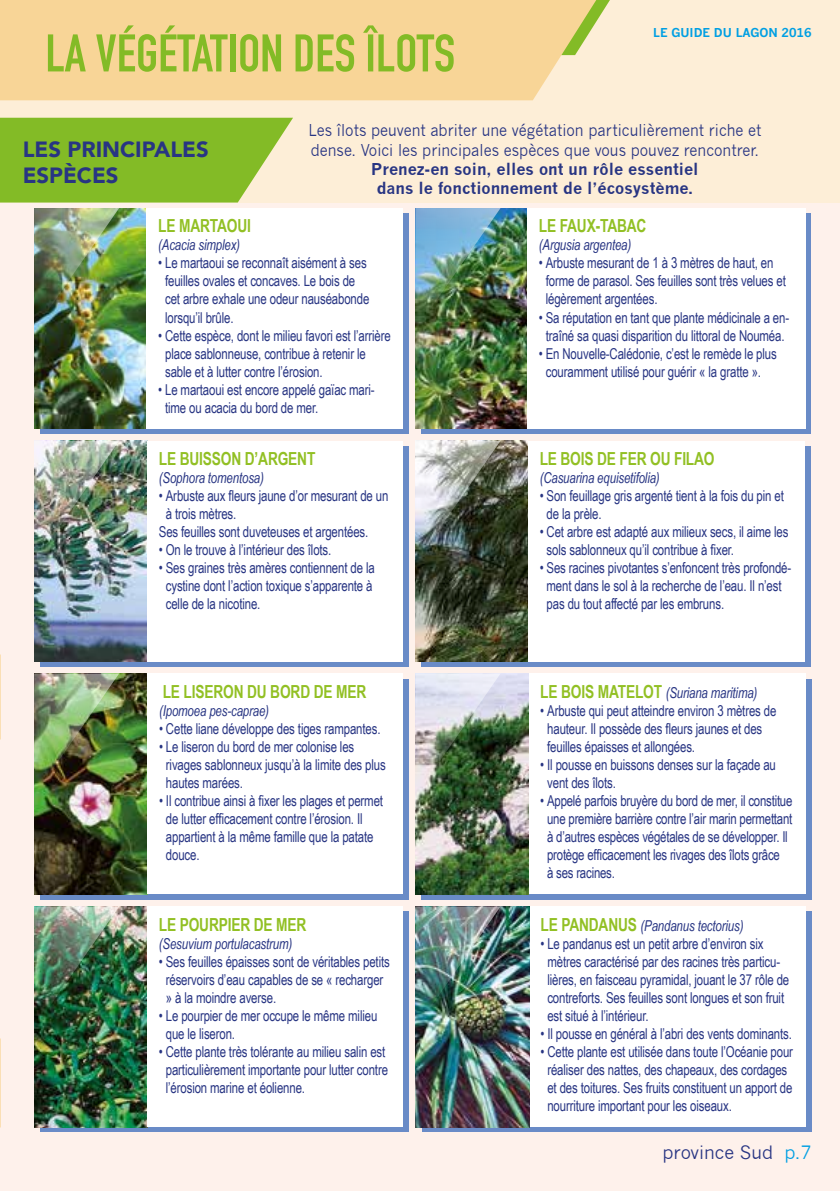
<style>
.page{position:relative;width:840px;height:1191px;background:#fff}
.page>*{position:absolute;margin:0;border:0;box-sizing:border-box;transform-origin:0 0}
.t1{font:700 52px "DIN Condensed";color:#83bb26}
.t2{font:900 22px/26.4px "Avenir";color:#283583}
.t3{font:700 18px "Arial Narrow";letter-spacing:-.01em;color:#92c024;scale:.93 1}
.t4{font:18px "News Gothic";color:#283583}
.t5{font:16px/19.2px "News Gothic";color:#283583;scale:.92 1}
.t6{font:700 16px/19.2px "News Gothic";color:#283583;text-align:center}
.t7{font:15px/18px "Arial Narrow";letter-spacing:-.01em;color:#283583;scale:.93 1}
.t8{font:italic 15px "Arial Narrow";letter-spacing:-.01em;color:#283583;scale:.93 1}
.t9{font:700 12px "News Gothic";color:#009fe3}
.s1{font-weight:700;font-style:normal;font-size:18px;color:#92c024}
.s2{color:#009fe3}
</style>
<div class="page">
<div style="left:0;top:202px;width:839px;height:989px;background:#fef1eb"></div>
<div style="left:0;top:0;width:839px;height:202px;background:#fdeed7"></div>
<div style="left:40px;top:213px;width:368px;height:221px;background:#698bc7"></div>
<div style="left:40px;top:446px;width:368px;height:221px;background:#698bc7"></div>
<div style="left:421px;top:679px;width:390px;height:221px;background:#698bc7"></div>
<div style="left:40px;top:911px;width:368px;height:220px;background:#698bc7"></div>
<div style="left:421px;top:213px;width:389px;height:221px;background:#698bc7"></div>
<svg style="left:421px;top:446px;width:389px;height:221px;background:#7894c1"></svg>
<div style="left:421px;top:911px;width:390px;height:220px;background:#698bc7"></div>
<img style="left:0;top:496px;width:1px;height:243px">
<svg style="left:596px;top:0;width:13px;height:22px"></svg>
<div style="left:60px;top:0;width:536px;height:100px;background:#f8d597"></div>
<div style="left:0;top:0;width:60px;height:100px;background:#f8d597"></div>
<svg style="left:0;top:118px;width:293px;height:84px;background:#8ebf36"></svg>
<img style="left:34px;top:208px;width:113px;height:221px">
<div style="left:147px;top:208px;width:256px;height:221px;background:#fff"></div>
<div style="left:529px;top:906px;width:276px;height:221px;background:#fff"></div>
<img style="left:415px;top:906px;width:114px;height:221px">
<img style="left:34px;top:441px;width:113px;height:220px">
<div style="left:147px;top:441px;width:256px;height:220px;background:#fff"></div>
<img style="left:415px;top:441px;width:112px;height:220px">
<div style="left:528px;top:441px;width:276px;height:220px;background:#fff"></div>
<img style="left:415px;top:673px;width:113px;height:221px">
<div style="left:528px;top:673px;width:277px;height:221px;background:#fff"></div>
<img style="left:34px;top:906px;width:113px;height:221px">
<div style="left:147px;top:906px;width:256px;height:221px;background:#fff"></div>
<img style="left:415px;top:208px;width:112px;height:221px">
<div style="left:527px;top:208px;width:278px;height:221px;background:#fff"></div>
<img style="left:34px;top:208px;width:85px;height:123px">
<img style="left:34px;top:441px;width:85px;height:122px">
<img style="left:415px;top:673px;width:85px;height:123px">
<img style="left:34px;top:906px;width:85px;height:123px">
<img style="left:415px;top:208px;width:85px;height:123px">
<img style="left:415px;top:441px;width:85px;height:122px">
<img style="left:415px;top:906px;width:85px;height:123px">
<div style="left:40px;top:679px;width:368px;height:221px;background:#698bc7"></div>
<img style="left:34px;top:673px;width:113px;height:221px">
<div style="left:148px;top:673px;width:255px;height:221px;background:#fff"></div>
<img style="left:34px;top:673px;width:85px;height:123px">
<h1 class="t1" style="left:45px;top:23px;width:411px">LA VÉGÉTATION DES ÎLOTS</h1>
<p class="t9" style="left:652px;top:26px;width:160px">LE GUIDE DU LAGON 2016</p>
<h2 class="t2" style="left:23px;top:135px;width:187px">LES PRINCIPALES<br>ESPÈCES</h2>
<p class="t5" style="left:308px;top:121px;width:493px">Les îlots peuvent abriter une végétation particulièrement riche et dense. Voici les principales espèces que vous pouvez rencontrer.</p>
<p class="t6" style="left:371px;top:159px;width:329px">Prenez-en soin, elles ont un rôle essentiel dans le fonctionnement de l’écosystème.</p>
<p class="t3" style="left:158px;top:212px;width:101px">LE MARTAOUI</p>
<p class="t8" style="left:158px;top:235px;width:89px">(Acacia simplex)</p>
<p class="t7" style="left:165px;top:254px;width:221px;text-indent:-7px">• Le martaoui se reconnaît aisément à ses feuilles ovales et concaves. Le bois de cet arbre exhale une odeur nauséabonde lorsqu’il brûle.</p>
<p class="t7" style="left:165px;top:326px;width:244px;text-indent:-7px">• Cette espèce, dont le milieu favori est l’arrière place sablonneuse, contribue à retenir le sable et à lutter contre l’érosion.</p>
<p class="t7" style="left:165px;top:380px;width:227px;text-indent:-7px">• Le martaoui est encore appelé gaïac mari&shy;time ou acacia du bord de mer.</p>
<p class="t3" style="left:159px;top:445px;width:170px">LE BUISSON D’ARGENT</p>
<p class="t8" style="left:159px;top:467px;width:114px">(Sophora tomentosa)</p>
<p class="t7" style="left:159px;top:486px;width:248px">• Arbuste aux fleurs jaune d’or mesurant de un</p>
<p class="t7" style="left:166px;top:504px;width:77px">à trois mètres.</p>
<p class="t7" style="left:159px;top:522px;width:226px">Ses feuilles sont duveteuses et argentées.</p>
<p class="t7" style="left:159px;top:540px;width:187px">• On le trouve à l’intérieur des îlots.</p>
<p class="t7" style="left:166px;top:558px;width:226px;text-indent:-7px">• Ses graines très amères contiennent de la cystine dont l’action toxique s’apparente à celle de la nicotine.</p>
<p class="t3" style="left:163px;top:678px;width:220px">LE LISERON DU BORD DE MER</p>
<p class="t8" style="left:159px;top:700px;width:120px">(Ipomoea pes-caprae)</p>
<p class="t7" style="left:159px;top:719px;width:239px">• Cette liane développe des tiges rampantes.</p>
<p class="t7" style="left:166px;top:737px;width:238px;text-indent:-7px">• Le liseron du bord de mer colonise les rivages sablonneux jusqu’à la limite des plus hautes marées.</p>
<p class="t7" style="left:166px;top:791px;width:235px;text-indent:-7px">• Il contribue ainsi à fixer les plages et permet de lutter efficacement contre l’érosion. Il appartient à la même famille que la patate douce.</p>
<p class="t3" style="left:159px;top:910px;width:160px">LE POURPIER DE MER</p>
<p class="t8" style="left:159px;top:933px;width:145px">(Sesuvium portulacastrum)</p>
<p class="t7" style="left:166px;top:951px;width:242px;text-indent:-7px">• Ses feuilles épaisses sont de véritables petits réservoirs d’eau capables de se « recharger » à la moindre averse.</p>
<p class="t7" style="left:166px;top:1005px;width:229px;text-indent:-7px">• Le pourpier de mer occupe le même milieu que le liseron.</p>
<p class="t7" style="left:166px;top:1041px;width:240px;text-indent:-7px">• Cette plante très tolérante au milieu salin est particulièrement importante pour lutter contre l’érosion marine et éolienne.</p>
<p class="t3" style="left:538px;top:212px;width:117px">LE FAUX-TABAC</p>
<p class="t8" style="left:538px;top:235px;width:101px">(Argusia argentea)</p>
<p class="t7" style="left:545px;top:254px;width:259px;text-indent:-7px">• Arbuste mesurant de 1 à 3 mètres de haut, en forme de parasol. Ses feuilles sont très velues et légèrement argentées.</p>
<p class="t7" style="left:538px;top:308px;width:271px;text-align:center">• Sa réputation en tant que plante médicinale a en&shy;traîné sa quasi disparition du littoral de Nouméa.</p>
<p class="t7" style="left:538px;top:344px;width:257px;text-align:center">• En Nouvelle-Calédonie, c’est le remède le plus couramment utilisé pour guérir « la gratte ».</p>
<p class="t3" style="left:539px;top:445px;width:189px">LE BOIS DE FER OU FILAO</p>
<p class="t8" style="left:539px;top:467px;width:131px">(Casuarina equisetifolia)</p>
<p class="t7" style="left:546px;top:486px;width:256px;text-indent:-7px">• Son feuillage gris argenté tient à la fois du pin et de la prèle.</p>
<p class="t7" style="left:546px;top:522px;width:261px;text-indent:-7px">• Cet arbre est adapté aux milieux secs, il aime les sols sablonneux qu’il contribue à fixer.</p>
<p class="t7" style="left:546px;top:558px;width:264px;text-indent:-7px">• Ses racines pivotantes s’enfoncent très profondé&shy;ment dans le sol à la recherche de l’eau. Il n’est pas du tout affecté par les embruns.</p>
<p class="t8" style="left:540px;top:682px;width:235px"><span class="s1">LE BOIS MATELOT</span> (Suriana maritima)</p>
<p class="t7" style="left:547px;top:701px;width:248px;text-indent:-7px">• Arbuste qui peut atteindre environ 3 mètres de hauteur. Il possède des fleurs jaunes et des feuilles épaisses et allongées.</p>
<p class="t7" style="left:547px;top:755px;width:247px;text-indent:-7px">• Il pousse en buissons denses sur la façade au vent des îlots.</p>
<p class="t7" style="left:546px;top:791px;width:265px;text-indent:-7px">• Appelé parfois bruyère du bord de mer, il constitue une première barrière contre l’air marin permettant à d’autres espèces végétales de se développer. Il protège efficacement les rivages des îlots grâce<br>à ses racines.</p>
<p class="t8" style="left:540px;top:915px;width:220px"><span class="s1">LE PANDANUS</span> (Pandanus tectorius)</p>
<p class="t7" style="left:547px;top:933px;width:261px;text-indent:-7px">• Le pandanus est un petit arbre d’environ six mètres caractérisé par des racines très particu&shy;lières, en faisceau pyramidal, jouant le 37 rôle de contreforts. Ses feuilles sont longues et son fruit est situé à l’intérieur.</p>
<p class="t7" style="left:540px;top:1023px;width:272px">• Il pousse en général à l’abri des vents dominants.</p>
<p class="t7" style="left:547px;top:1041px;width:265px;text-indent:-7px">• Cette plante est utilisée dans toute l’Océanie pour réaliser des nattes, des chapeaux, des cordages et des toitures. Ses fruits constituent un apport de nourriture important pour les oiseaux.</p>
<p class="t4" style="left:662px;top:1142px;width:150px">province Sud <span class="s2">p.7</span></p>
</div>
